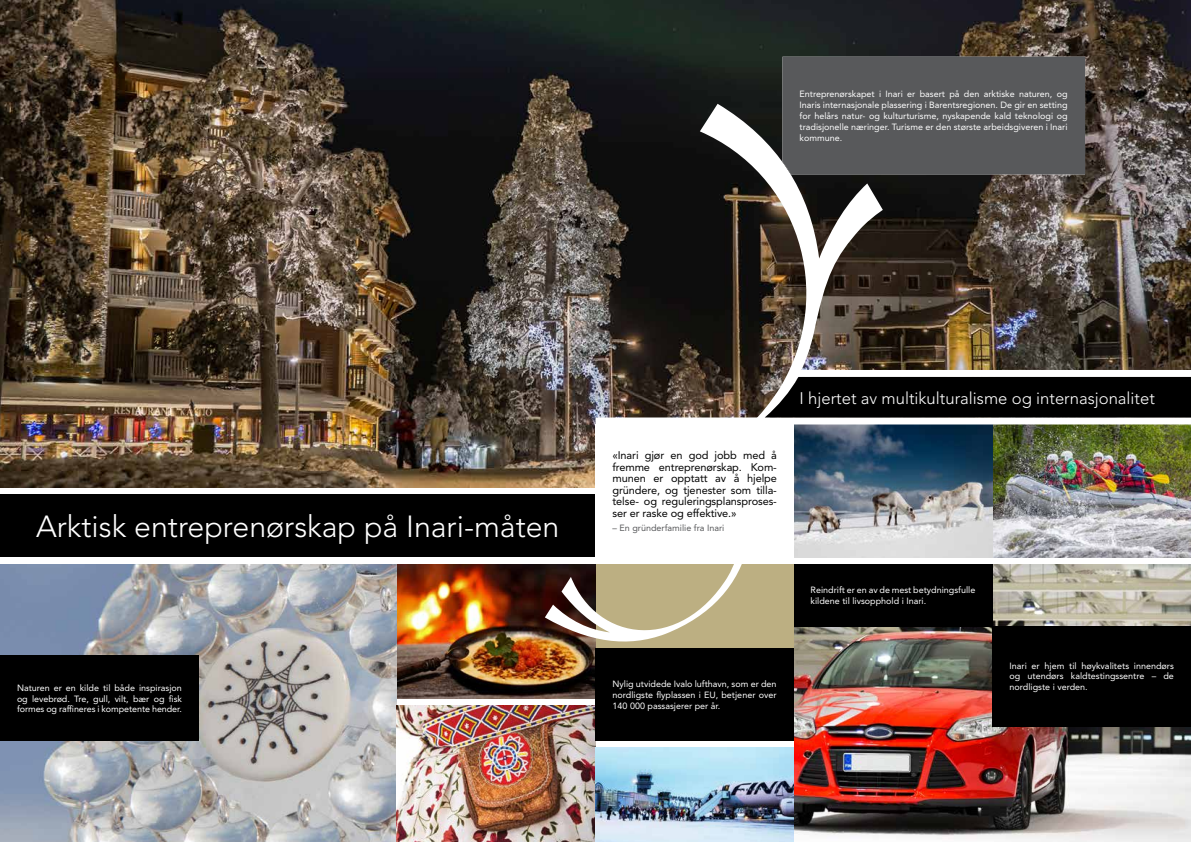
<style>
.page{position:relative;width:1191px;height:842px;background:#fff}
.page>*{position:absolute;margin:0;border:0;box-sizing:border-box;transform-origin:0 0}
.t1{font:300 30.3px "Avenir LT Std";color:#fff}
.t2{font:300 16.7px "Avenir LT Std";color:#fff}
.t3{font:11px/11.5px "Avenir LT Std";letter-spacing:-.01em;color:#000;text-align:justify}
.t4{font:9px/10.8px "Avenir LT Std";color:#fff;text-align:justify}
.t5{font:9px "Avenir LT Std";color:#58595b}
</style>
<div class="page">
<img style="left:0;top:564px;width:397px;height:278px">
<img style="left:794px;top:564px;width:397px;height:278px">
<img style="left:397px;top:705px;width:198px;height:137px">
<img style="left:0;top:0;width:1191px;height:488px">
<img style="left:397px;top:564px;width:198px;height:134px">
<img style="left:794px;top:424px;width:397px;height:133px">
<div style="left:595px;top:417px;width:596px;height:7px;background:#fff"></div>
<img style="left:595px;top:748px;width:198px;height:94px">
<div style="left:794px;top:370px;width:397px;height:7px;background:#fff"></div>
<svg style="left:545px;top:564px;width:247px;height:84px;background:#b0a280"></svg>
<svg style="left:690px;top:104px;width:193px;height:314px"></svg>
<div style="left:0;top:495px;width:595px;height:62px;background:#000"></div>
<div style="left:595px;top:424px;width:199px;height:133px;background:#fff"></div>
<div style="left:992px;top:626px;width:199px;height:100px;background:#000"></div>
<div style="left:764px;top:377px;width:427px;height:40px;background:#000"></div>
<div style="left:0;top:655px;width:199px;height:86px;background:#000"></div>
<div style="left:595px;top:648px;width:198px;height:93px;background:#000"></div>
<div style="left:793px;top:564px;width:199px;height:62px;background:#000"></div>
<div style="left:782px;top:57px;width:303px;height:117px;background:#58595b"></div>
<p class="t4" style="left:799px;top:89px;width:270px">Entreprenørskapet i Inari er basert på den arktiske naturen, og Inaris internasjonale plassering i Barentsregionen. De gir en setting for helårs natur- og kulturturisme, nyskapende kald teknologi og tradisjonelle næringer. Turisme er den største arbeidsgiveren i Inari kommune.</p>
<h1 class="t1" style="left:36px;top:508px;width:525px">Arktisk entreprenørskap på Inari-måten</h1>
<p class="t3" style="left:612px;top:450px;width:166px">«Inari gjør en god jobb med å fremme entreprenørskap. Kom&shy;munen er opptatt av å hjelpe gründere, og tjenester som tilla&shy;telse- og reguleringsplansproses&shy;ser er raske og effektive.»</p>
<p class="t5" style="left:612px;top:522px;width:113px">– En gründerfamilie fra Inari</p>
<p class="t4" style="left:17px;top:682px;width:166px">Naturen er en kilde til både inspirasjon og levebrød. Tre, gull, vilt, bær og fisk formes og raffineres i kompetente hender.</p>
<p class="t4" style="left:612px;top:679px;width:165px">Nylig utvidede Ivalo lufthavn, som er den nordligste flyplassen i EU, betjener over 140 000 passasjerer per år.</p>
<h2 class="t2" style="left:799px;top:388px;width:357px">I hjertet av multikulturalisme og internasjonalitet</h2>
<p class="t4" style="left:810px;top:585px;width:166px">Reindrift er en av de mest betydningsfulle kildene til livsopphold i Inari.</p>
<p class="t4" style="left:1009px;top:660px;width:166px">Inari er hjem til høykvalitets innendørs og utendørs kaldtestingssentre – de nordligste i verden.</p>
</div>
